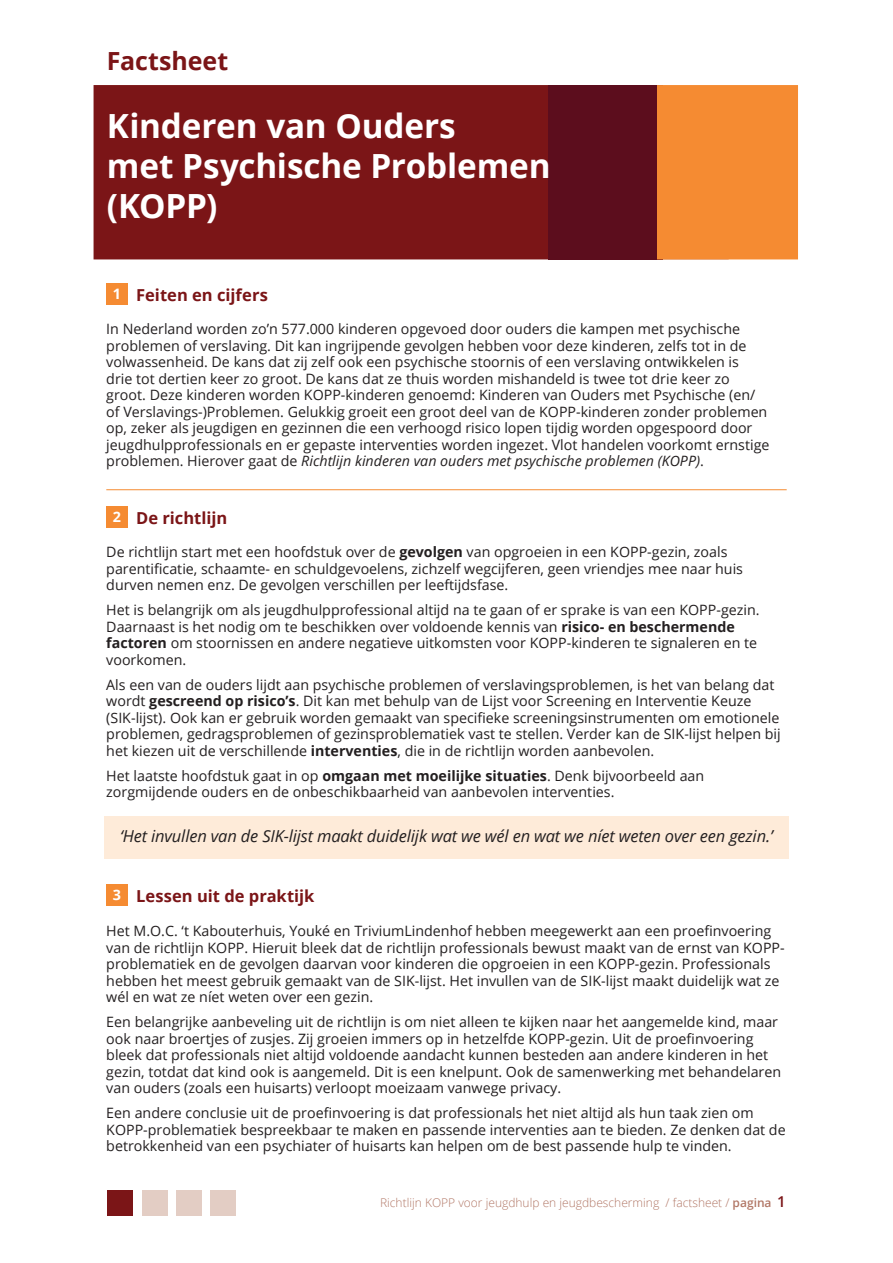
<style>
.page{position:relative;width:893px;height:1263px;background:#fff}
.page>*{position:absolute;margin:0;border:0;box-sizing:border-box;transform-origin:0 0}
.t1{font:700 33.3px/39.9px "Open Sans";letter-spacing:-.005em;color:#fff}
.t2{font:700 24.9px "Open Sans";color:#7b1517}
.Arcering{font:italic 16.5px "Open Sans";letter-spacing:-.01em;color:#231f20}
.Subkop{font:700 16.5px "Open Sans";color:#7b1517}
.t3{font:700 14.4px "Open Sans";color:#fff}
.Platte_tekst{font:14.25px/16.5px "Open Sans";color:#231f20}
.hoofdstukpagina_tite{font:300 12px "Open Sans";color:#b27867}
.s1{font-style:italic}
.s2{font-weight:700}
.s3{font-weight:600}
.s4{font-weight:600;font-size:15px;color:#7b1517}
</style>
<div class="page">
<div style="left:108px;top:1191px;width:25px;height:25px;background:#7b1517"></div>
<div style="left:142px;top:1191px;width:25px;height:25px;background:#e3cdc4"></div>
<div style="left:176px;top:1191px;width:25px;height:25px;background:#e3cdc4"></div>
<div style="left:210px;top:1191px;width:25px;height:25px;background:#e3cdc4"></div>
<div style="left:106px;top:283px;width:22px;height:22px;background:#f58b32"></div>
<div style="left:106px;top:506px;width:22px;height:21px;background:#f58b32"></div>
<div style="left:106px;top:884px;width:22px;height:21px;background:#f58b32"></div>
<div style="left:94px;top:85px;width:454px;height:174px;background:#7b1517"></div>
<div style="left:657px;top:85px;width:141px;height:174px;background:#f58b32"></div>
<div style="left:548px;top:85px;width:109px;height:174px;background:#5c0d1d"></div>
<hr style="left:106px;top:489px;width:681px;height:1px;background:#f58b32">
<div style="left:104px;top:816px;width:685px;height:42px;background:#feebd9"></div>
<p class="t2" style="left:107px;top:43px;width:123px">Factsheet</p>
<p class="t1" style="left:107px;top:105px;width:445px">Kinderen van Ouders<br>met Psychische Problemen (KOPP)</p>
<p class="t3" style="left:113px;top:284px;width:10px">1</p>
<p class="Subkop" style="left:136px;top:283px;width:133px">Feiten en cijfers</p>
<p class="Platte_tekst" style="left:106px;top:320px;width:665px">In Nederland worden zo’n 577.000 kinderen opgevoed door ouders die kampen met psychische problemen of verslaving. Dit kan ingrijpende gevolgen hebben voor deze kinderen, zelfs tot in de volwassenheid. De kans dat zij zelf ook een psychische stoornis of een verslaving ontwikkelen is<br>drie tot dertien keer zo groot. De kans dat ze thuis worden mishandeld is twee tot drie keer zo groot. Deze kinderen worden KOPP-kinderen genoemd: Kinderen van Ouders met Psychische (en/ of Verslavings-)Problemen. Gelukkig groeit een groot deel van de KOPP-kinderen zonder problemen op, zeker als jeugdigen en gezinnen die een verhoogd risico lopen tijdig worden opgespoord door jeugdhulpprofessionals en er gepaste interventies worden ingezet. Vlot handelen voorkomt ernstige problemen. Hierover gaat de <span class="s1">Richtlijn kinderen van ouders met psychische problemen (KOPP)</span>.</p>
<p class="t3" style="left:113px;top:506px;width:10px">2</p>
<p class="Subkop" style="left:136px;top:506px;width:93px">De richtlijn</p>
<p class="Platte_tekst" style="left:106px;top:543px;width:638px">De richtlijn start met een hoofdstuk over de <span class="s2">gevolgen</span> van opgroeien in een KOPP-gezin, zoals parentificatie, schaamte- en schuldgevoelens, zichzelf wegcijferen, geen vriendjes mee naar huis durven nemen enz. De gevolgen verschillen per leeftijdsfase.</p>
<p class="Platte_tekst" style="left:106px;top:601px;width:655px">Het is belangrijk om als jeugdhulpprofessional altijd na te gaan of er sprake is van een KOPP-gezin.<br>Daarnaast is het nodig om te beschikken over voldoende kennis van <span class="s2">risico- en beschermende factoren</span> om stoornissen en andere negatieve uitkomsten voor KOPP-kinderen te signaleren en te voorkomen.</p>
<p class="Platte_tekst" style="left:106px;top:676px;width:676px">Als een van de ouders lijdt aan psychische problemen of verslavingsproblemen, is het van belang dat wordt <span class="s2">gescreend op risico’s</span>. Dit kan met behulp van de Lijst voor Screening en Interventie Keuze (SIK-lijst). Ook kan er gebruik worden gemaakt van specifieke screeningsinstrumenten om emotionele problemen, gedragsproblemen of gezinsproblematiek vast te stellen. Verder kan de SIK-lijst helpen bij het kiezen uit de verschillende <span class="s2">interventies</span>, die in de richtlijn worden aanbevolen.</p>
<p class="Platte_tekst" style="left:106px;top:767px;width:599px">Het laatste hoofdstuk gaat in op <span class="s2">omgaan met moeilijke situaties</span>. Denk bijvoorbeeld aan zorgmijdende ouders en de onbeschikbaarheid van aanbevolen interventies.</p>
<p class="Arcering" style="left:120px;top:824px;width:654px">‘Het invullen van de SIK-lijst maakt duidelijk wat we wél en wat we níet weten over een gezin.’</p>
<p class="t3" style="left:113px;top:885px;width:10px">3</p>
<p class="Subkop" style="left:136px;top:884px;width:180px">Lessen uit de praktijk</p>
<p class="Platte_tekst" style="left:106px;top:922px;width:680px">Het M.O.C. ‘t Kabouterhuis, Youké en TriviumLindenhof hebben meegewerkt aan een proefinvoering van de richtlijn KOPP. Hieruit bleek dat de richtlijn professionals bewust maakt van de ernst van KOPP&shy;problematiek en de gevolgen daarvan voor kinderen die opgroeien in een KOPP-gezin. Professionals hebben het meest gebruik gemaakt van de SIK-lijst. Het invullen van de SIK-lijst maakt duidelijk wat ze wél en wat ze níet weten over een gezin.</p>
<p class="Platte_tekst" style="left:106px;top:1013px;width:676px">Een belangrijke aanbeveling uit de richtlijn is om niet alleen te kijken naar het aangemelde kind, maar ook naar broertjes of zusjes. Zij groeien immers op in hetzelfde KOPP-gezin. Uit de proefinvoering bleek dat professionals niet altijd voldoende aandacht kunnen besteden aan andere kinderen in het gezin, totdat dat kind ook is aangemeld. Dit is een knelpunt. Ook de samenwerking met behandelaren van ouders (zoals een huisarts) verloopt moeizaam vanwege privacy.</p>
<p class="Platte_tekst" style="left:106px;top:1104px;width:681px">Een andere conclusie uit de proefinvoering is dat professionals het niet altijd als hun taak zien om<br>KOPP-problematiek bespreekbaar te maken en passende interventies aan te bieden. Ze denken dat de betrokkenheid van een psychiater of huisarts kan helpen om de best passende hulp te vinden.</p>
<p class="hoofdstukpagina_tite" style="left:380px;top:1194px;width:407px">Richtlijn KOPP voor jeugdhulp en jeugdbescherming / factsheet / <span class="s3">pagina</span> <span class="s4">1</span></p>
</div>
